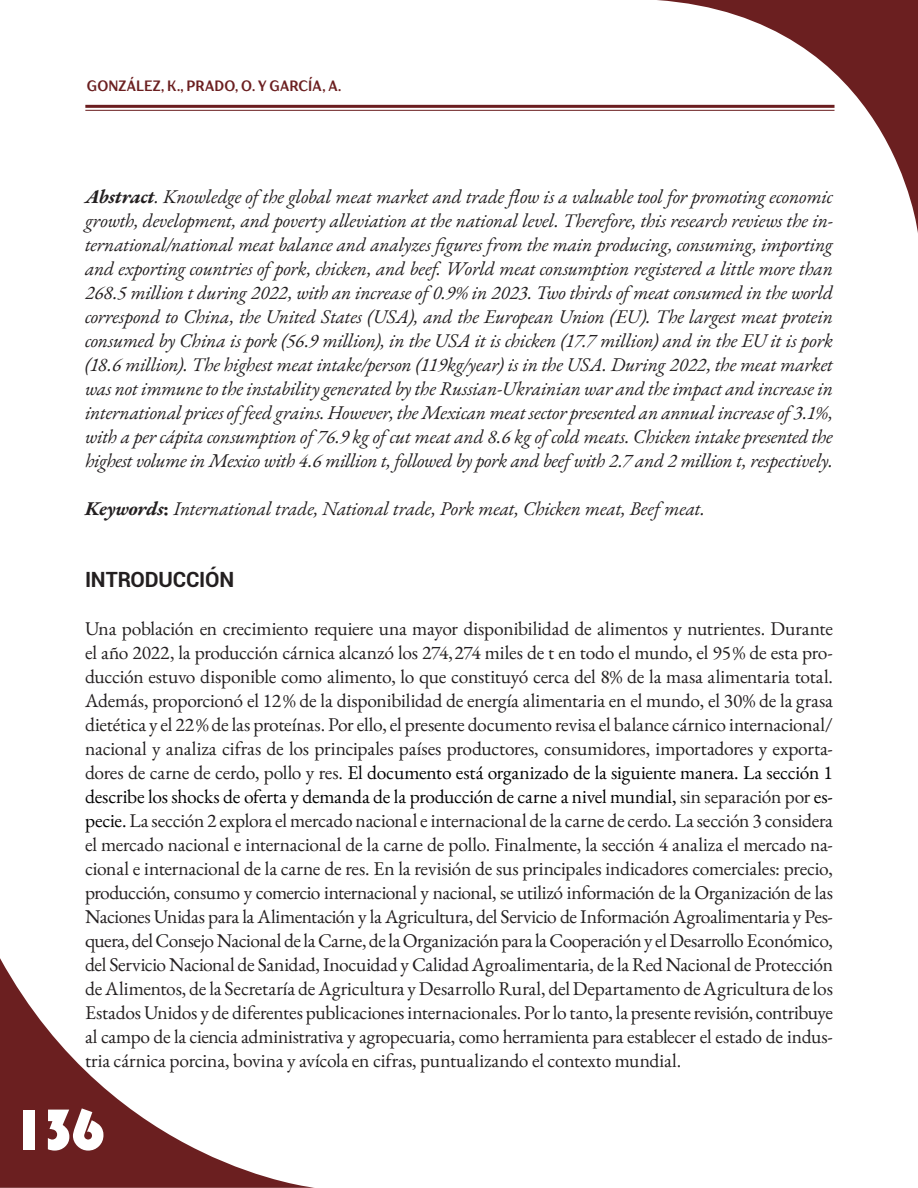
<style>
.page{position:relative;width:918px;height:1188px;background:#fff}
.page>*{position:absolute;margin:0;border:0;box-sizing:border-box;transform-origin:0 0}
.t1{font:60px "Bauhaus 93";color:#fff}
.subtitulo{font:700 21px "Roboto";letter-spacing:-.01em;color:#231f20}
.primer_párrafo{font:19.5px/24px "EB Garamond";letter-spacing:-.01em;color:#231f20;text-align:justify}
._1er_párrafo_resúmen{font:italic 19.5px/24px "EB Garamond";letter-spacing:-.015em;color:#231f20;text-align:justify}
.t2{font:700 15px "TT Drugs Trl Cnd";letter-spacing:.005em;color:#6b1f20}
.s1{font-weight:700}
.s2{font-weight:700;font-style:normal}
.s3{color:#000}
</style>
<div class="page">
<svg style="left:0;top:958px;width:315px;height:230px"></svg>
<svg style="left:656px;top:0;width:262px;height:233px"></svg>
<hr style="left:85px;top:105px;width:750px;height:3px;background:#6b1d1f">
<hr style="left:85px;top:110px;width:750px;height:1px;background:#6b1d1f">
<p class="t2" style="left:87px;top:76px;width:256px">GONZÁLEZ, K., PRADO, O. Y GARCÍA, A.</p>
<p class="_1er_párrafo_resúmen" style="left:85px;top:184px;width:750px"><span class="s1">Abstract</span>. Knowledge of the global meat market and trade flow is a valuable tool for promoting economic growth, development, and poverty alleviation at the national level. Therefore, this research reviews the in&shy;ternational/national meat balance and analyzes figures from the main producing, consuming, importing and exporting countries of pork, chicken, and beef. World meat consumption registered a little more than 268.5 million t during 2022, with an increase of 0.9% in 2023. Two thirds of meat consumed in the world correspond to China, the United States (USA), and the European Union (EU). The largest meat protein consumed by China is pork (56.9 million), in the USA it is chicken (17.7 million) and in the EU it is pork (18.6 million). The highest meat intake/person (119kg/year) is in the USA. During 2022, the meat market was not immune to the instability generated by the Russian-Ukrainian war and the impact and increase in international prices of feed grains. However, the Mexican meat sector presented an annual increase of 3.1%, with a per cápita consumption of 76.9 kg of cut meat and 8.6 kg of cold meats. Chicken intake presented the highest volume in Mexico with 4.6 million t, followed by pork and beef with 2.7 and 2 million t, respectively.</p>
<p class="_1er_párrafo_resúmen" style="left:85px;top:496px;width:622px"><span class="s1">Keywords</span><span class="s2">:</span> International trade, National trade, Pork meat, Chicken meat, Beef meat.</p>
<p class="subtitulo" style="left:85px;top:564px;width:151px">INTRODUCCIÓN</p>
<p class="primer_párrafo" style="left:85px;top:616px;width:749px">Una población en crecimiento requiere una mayor disponibilidad de alimentos y nutrientes. Durante el año 2022, la producción cárnica alcanzó los 274, 274 miles de t en todo el mundo, el 95 % de esta pro&shy;ducción estuvo disponible como alimento, lo que constituyó cerca del 8% de la masa alimentaria total.<br>Además, proporcionó el 12 % de la disponibilidad de energía alimentaria en el mundo, el 30% de la grasa dietética y el 22 % de las proteínas. Por ello, el presente documento revisa el balance cárnico internacional/ nacional y analiza cifras de los principales países productores, consumidores, importadores y exporta&shy;dores de carne de cerdo, pollo y res. <span class="s3">El documento está organizado de la siguiente manera. La sección 1 describe los shocks de oferta y demanda de la producción de carne a nivel mundial,</span> sin separación por <span class="s3">es&shy;pecie.</span> La sección 2 explora el mercado nacional e internacional de la carne de cerdo. La sección 3 considera el mercado nacional e internacional de la carne de pollo. Finalmente, la sección 4 analiza el mercado na&shy;cional e internacional de la carne de res. En la revisión de sus principales indicadores comerciales: precio, producción, consumo y comercio internacional y nacional, se utilizó información de la Organización de las Naciones Unidas para la Alimentación y la Agricultura, del Servicio de Información Agroalimentaria y Pes&shy;quera, del Consejo Nacional de la Carne, de la Organización para la Cooperación y el Desarrollo Económico, del Servicio Nacional de Sanidad, Inocuidad y Calidad Agroalimentaria, de la Red Nacional de Protección de Alimentos, de la Secretaría de Agricultura y Desarrollo Rural, del Departamento de Agricultura de los Estados Unidos y de diferentes publicaciones internacionales. Por lo tanto, la presente revisión, contribuye al campo de la ciencia administrativa y agropecuaria, como herramienta para establecer el estado de indus&shy;tria cárnica porcina, bovina y avícola en cifras, puntualizando el contexto mundial.</p>
<h1 class="t1" style="left:12px;top:1096px;width:95px">136</h1>
</div>
